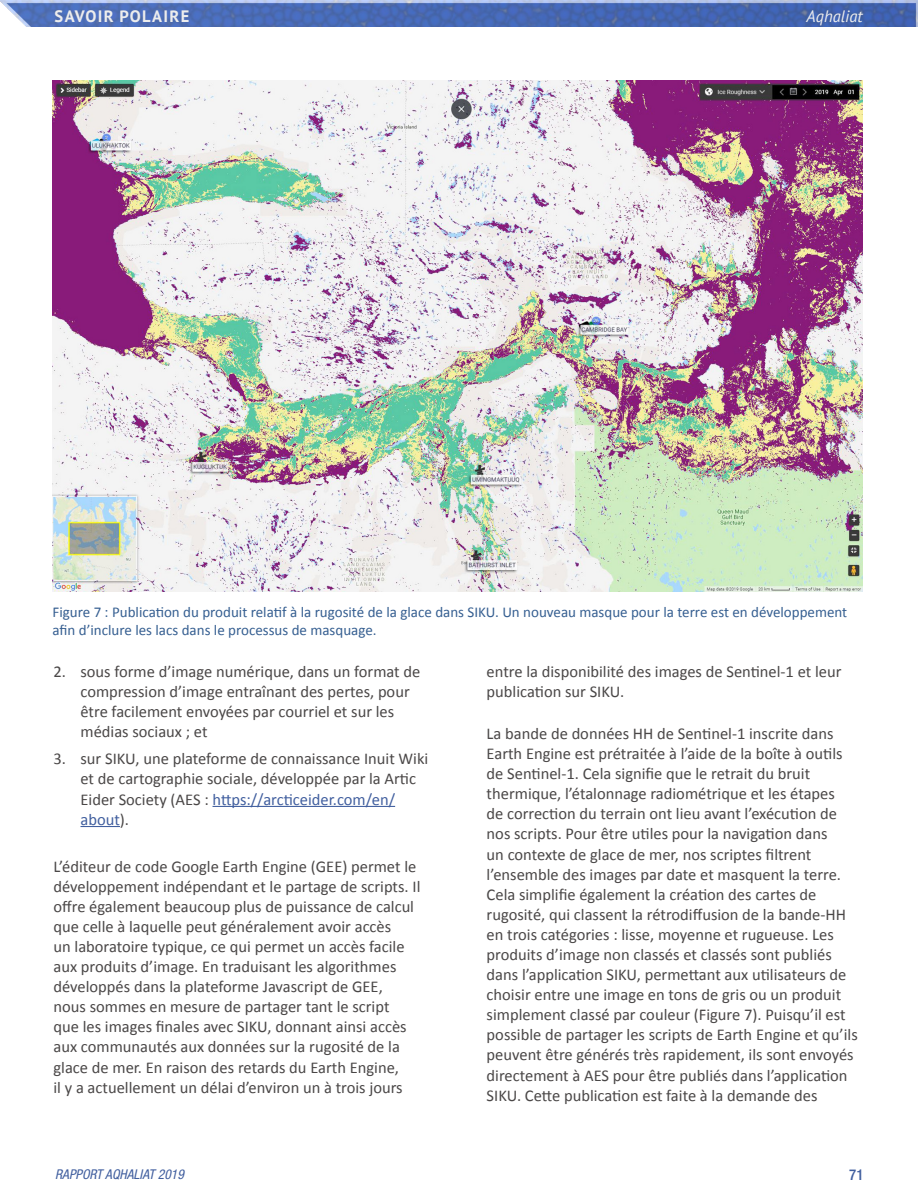
<style>
.page{position:relative;width:918px;height:1188px;background:#fff}
.page>*{position:absolute;margin:0;border:0;box-sizing:border-box;transform-origin:0 0}
.t1{font:16.5px/20.1px "Calibri";color:#4a4747}
.t2{font:700 16.5px "PT Sans";letter-spacing:.08em;color:#ededed}
.t3{font:italic 16.5px "PT Sans";color:#ededed}
.t4{font:15px/18px "Calibri";color:#365f91}
.t5{font:500 condensed 15px "Helvetica Neue LT Std";color:#415f9f}
.t6{font:italic condensed 13.5px "Helvetica Neue LT Std";color:#415f9f}
.s1{color:#415f9f}
</style>
<div class="page">
<img style="left:0;top:0;width:918px;height:27px">
<img style="left:52px;top:81px;width:810px;height:510px">
<hr style="left:213px;top:806px;width:182px;height:1px;background:#415f9f">
<hr style="left:81px;top:826px;width:39px;height:1px;background:#415f9f">
<p class="t2" style="left:55px;top:5px;width:136px">SAVOIR POLAIRE</p>
<p class="t3" style="left:807px;top:6px;width:58px">Aqhaliat</p>
<p class="t4" style="left:52px;top:603px;width:796px">Figure 7 : Publication du produit relatif à la rugosité de la glace dans SIKU. Un nouveau masque pour la terre est en développement afin d’inclure les lacs dans le processus de masquage.</p>
<p class="t1" style="left:81px;top:662px;width:341px;text-indent:-27px">2. sous forme d’image numérique, dans un format de compression d’image entraînant des pertes, pour être facilement envoyées par courriel et sur les médias sociaux ; et</p>
<p class="t1" style="left:81px;top:749px;width:349px;text-indent:-27px">3. sur SIKU, une plateforme de connaissance Inuit Wiki et de cartographie sociale, développée par la Artic Eider Society (AES : <span class="s1">https://arcticeider.com/en/ about</span>).</p>
<p class="t1" style="left:54px;top:856px;width:368px">L’éditeur de code Google Earth Engine (GEE) permet le développement indépendant et le partage de scripts. Il offre également beaucoup plus de puissance de calcul que celle à laquelle peut généralement avoir accès<br>un laboratoire typique, ce qui permet un accès facile aux produits d’image. En traduisant les algorithmes développés dans la plateforme Javascript de GEE,<br>nous sommes en mesure de partager tant le script<br>que les images finales avec SIKU, donnant ainsi accès aux communautés aux données sur la rugosité de la glace de mer. En raison des retards du Earth Engine,<br>il y a actuellement un délai d’environ un à trois jours</p>
<p class="t1" style="left:487px;top:662px;width:356px">entre la disponibilité des images de Sentinel-1 et leur publication sur SIKU.</p>
<p class="t1" style="left:487px;top:723px;width:373px">La bande de données HH de Sentinel-1 inscrite dans Earth Engine est prétraitée à l’aide de la boîte à outils de Sentinel-1. Cela signifie que le retrait du bruit thermique, l’étalonnage radiométrique et les étapes<br>de correction du terrain ont lieu avant l’exécution de nos scripts. Pour être utiles pour la navigation dans<br>un contexte de glace de mer, nos scriptes filtrent l’ensemble des images par date et masquent la terre.<br>Cela simplifie également la création des cartes de rugosité, qui classent la rétrodiffusion de la bande-HH en trois catégories : lisse, moyenne et rugueuse. Les produits d’image non classés et classés sont publiés dans l’application SIKU, permettant aux utilisateurs de choisir entre une image en tons de gris ou un produit simplement classé par couleur (Figure 7). Puisqu’il est possible de partager les scripts de Earth Engine et qu’ils peuvent être générés très rapidement, ils sont envoyés directement à AES pour être publiés dans l’application SIKU. Cette publication est faite à la demande des</p>
<p class="t6" style="left:55px;top:1167px;width:130px">RAPPORT AQHALIAT 2019</p>
<p class="t5" style="left:849px;top:1166px;width:16px">71</p>
</div>
